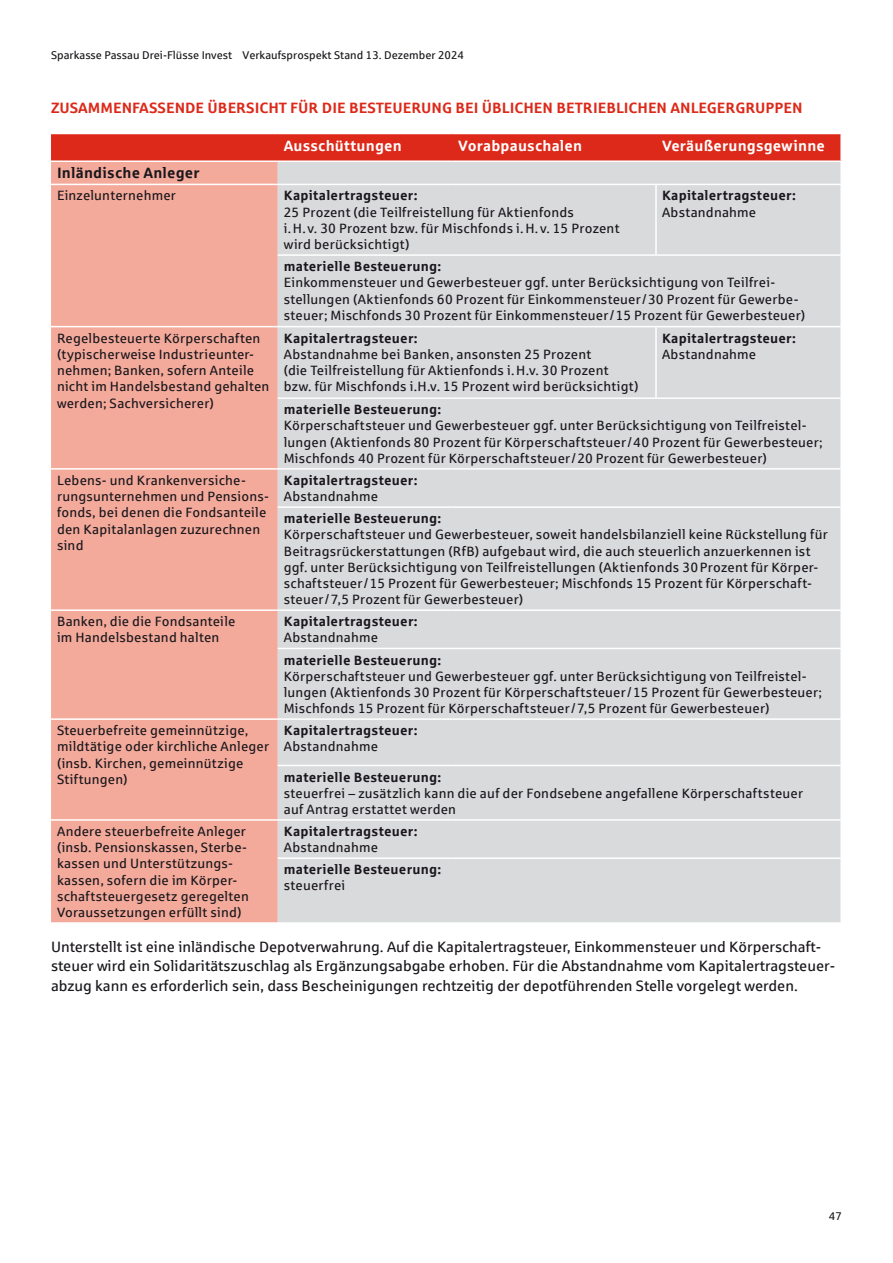
<style>
.page{position:relative;width:893px;height:1263px;background:#fff}
.page>*{position:absolute;margin:0;border:0;box-sizing:border-box;transform-origin:0 0}
.t1{font:15px/19.5px "Sparkasse Rg";color:#1a171c}
.t2{font:700 15px "Sparkasse Rg";color:#dd2919}
.t3{font:700 15px "Sparkasse Rg";letter-spacing:.01em;color:#fff}
.t4{font:700 15px "Sparkasse Rg";letter-spacing:.01em;color:#1a171c}
.t5{font:13.5px/16.2px "Sparkasse Rg";letter-spacing:.015em;color:#1a171c}
.t6{font:700 13.5px "Sparkasse Rg";letter-spacing:.015em;color:#1a171c}
.t7{font:11.25px "Sparkasse Rg";color:#1a171c}
</style>
<div class="page">
<div style="left:51px;top:134px;width:789px;height:26px;background:#dd2919"></div>
<div style="left:51px;top:162px;width:227px;height:760px;background:#f4aa9b"></div>
<div style="left:278px;top:162px;width:562px;height:760px;background:#d9dadb"></div>
<hr style="left:278px;top:184px;width:174px;height:1px;background:#fff">
<hr style="left:452px;top:184px;width:204px;height:1px;background:#fff">
<hr style="left:656px;top:184px;width:186px;height:1px;background:#fff">
<hr style="left:655px;top:185px;width:2px;height:69px;background:#fff">
<hr style="left:278px;top:254px;width:174px;height:2px;background:#fff">
<hr style="left:452px;top:254px;width:204px;height:2px;background:#fff">
<hr style="left:656px;top:254px;width:186px;height:2px;background:#fff">
<hr style="left:278px;top:326px;width:174px;height:1px;background:#fff">
<hr style="left:452px;top:326px;width:204px;height:1px;background:#fff">
<hr style="left:656px;top:326px;width:186px;height:1px;background:#fff">
<hr style="left:655px;top:327px;width:2px;height:70px;background:#fff">
<hr style="left:278px;top:397px;width:174px;height:2px;background:#fff">
<hr style="left:452px;top:397px;width:204px;height:2px;background:#fff">
<hr style="left:656px;top:397px;width:186px;height:2px;background:#fff">
<hr style="left:278px;top:468px;width:174px;height:2px;background:#fff">
<hr style="left:452px;top:468px;width:204px;height:2px;background:#fff">
<hr style="left:656px;top:468px;width:186px;height:2px;background:#fff">
<hr style="left:278px;top:506px;width:174px;height:2px;background:#fff">
<hr style="left:452px;top:506px;width:204px;height:2px;background:#fff">
<hr style="left:656px;top:506px;width:186px;height:2px;background:#fff">
<hr style="left:278px;top:609px;width:174px;height:2px;background:#fff">
<hr style="left:452px;top:609px;width:204px;height:2px;background:#fff">
<hr style="left:656px;top:609px;width:186px;height:2px;background:#fff">
<hr style="left:278px;top:648px;width:174px;height:1px;background:#fff">
<hr style="left:452px;top:648px;width:204px;height:1px;background:#fff">
<hr style="left:656px;top:648px;width:186px;height:1px;background:#fff">
<hr style="left:278px;top:718px;width:174px;height:2px;background:#fff">
<hr style="left:452px;top:718px;width:204px;height:2px;background:#fff">
<hr style="left:656px;top:718px;width:186px;height:2px;background:#fff">
<hr style="left:278px;top:765px;width:174px;height:1px;background:#fff">
<hr style="left:452px;top:765px;width:204px;height:1px;background:#fff">
<hr style="left:656px;top:765px;width:186px;height:1px;background:#fff">
<hr style="left:278px;top:819px;width:174px;height:2px;background:#fff">
<hr style="left:452px;top:819px;width:204px;height:2px;background:#fff">
<hr style="left:656px;top:819px;width:186px;height:2px;background:#fff">
<hr style="left:278px;top:857px;width:174px;height:2px;background:#fff">
<hr style="left:452px;top:857px;width:204px;height:2px;background:#fff">
<hr style="left:656px;top:857px;width:186px;height:2px;background:#fff">
<hr style="left:51px;top:184px;width:227px;height:1px;background:#fff">
<hr style="left:51px;top:326px;width:227px;height:1px;background:#fff">
<hr style="left:51px;top:468px;width:227px;height:2px;background:#fff">
<hr style="left:51px;top:609px;width:227px;height:2px;background:#fff">
<hr style="left:51px;top:718px;width:227px;height:2px;background:#fff">
<hr style="left:51px;top:819px;width:227px;height:2px;background:#fff">
<p class="t7" style="left:51px;top:49px;width:414px">Sparkasse Passau Drei-Flüsse Invest Verkaufsprospekt Stand 13. Dezember 2024</p>
<p class="t2" style="left:51px;top:98px;width:20px">Zusamm</p>
<p class="t2" style="left:113px;top:98px;width:19px">enfass</p>
<p class="t2" style="left:166px;top:98px;width:266px">ende Übersicht für di e Besteu erung</p>
<p class="t2" style="left:455px;top:98px;width:310px">bei üblich en betri eblich en Anlegergrupp</p>
<p class="t2" style="left:783px;top:98px;width:18px">en</p>
<p class="t3" style="left:284px;top:136px;width:119px">Ausschüttungen</p>
<p class="t3" style="left:458px;top:136px;width:125px">Vorabpauschalen</p>
<p class="t3" style="left:662px;top:136px;width:164px">Veräußerungsgewinne</p>
<p class="t4" style="left:57px;top:164px;width:144px">Inländische Anleger</p>
<p class="t5" style="left:57px;top:187px;width:120px">Einzelunternehmer</p>
<p class="t6" style="left:284px;top:187px;width:135px">Kapitalertragsteuer:</p>
<p class="t5" style="left:284px;top:203px;width:337px">25 Prozent (die Teilfreistellung für Aktienfonds<br>i.H.v. 30 Prozent bzw. für Mischfonds i.H.v. 15 Prozent wird berücksichtigt)</p>
<p class="t6" style="left:662px;top:187px;width:135px">Kapitalertragsteuer:</p>
<p class="t5" style="left:662px;top:203px;width:96px">Abstandnahme</p>
<p class="t6" style="left:284px;top:258px;width:159px">materielle Besteuerung:</p>
<p class="t5" style="left:284px;top:274px;width:523px">Einkommensteuer und Gewerbesteuer ggf. unter Berücksichtigung von Teilfrei&shy;stellungen (Aktienfonds 60 Prozent für Einkommensteuer/30 Prozent für Gewerbe&shy;steuer; Mischfonds 30 Prozent für Einkommensteuer/15 Prozent für Gewerbesteuer)</p>
<p class="t5" style="left:57px;top:329px;width:214px">Regelbesteuerte Körperschaften (typischerweise Industrieunter&shy;nehmen; Banken, sofern Anteile nicht im Handelsbestand gehalten werden; Sachversicherer)</p>
<p class="t6" style="left:284px;top:329px;width:135px">Kapitalertragsteuer:</p>
<p class="t6" style="left:662px;top:329px;width:135px">Kapitalertragsteuer:</p>
<p class="t5" style="left:662px;top:346px;width:96px">Abstandnahme</p>
<p class="t5" style="left:284px;top:346px;width:356px">Abstandnahme bei Banken, ansonsten 25 Prozent<br>(die Teilfreistellung für Aktienfonds i.H.v. 30 Prozent bzw. für Mischfonds i.H.v. 15 Prozent wird berücksichtigt)</p>
<p class="t6" style="left:284px;top:401px;width:159px">materielle Besteuerung:</p>
<p class="t5" style="left:284px;top:417px;width:540px">Körperschaftsteuer und Gewerbesteuer ggf. unter Berücksichtigung von Teilfreistel&shy;lungen (Aktienfonds 80 Prozent für Körperschaftsteuer/40 Prozent für Gewerbesteuer;<br>Mischfonds 40 Prozent für Körperschaftsteuer/20 Prozent für Gewerbesteuer)</p>
<p class="t5" style="left:57px;top:472px;width:213px">Lebens- und Krankenversiche&shy;rungsunternehmen und Pensions&shy;fonds, bei denen die Fondsanteile den Kapitalanlagen zuzurechnen sind</p>
<p class="t6" style="left:284px;top:472px;width:135px">Kapitalertragsteuer:</p>
<p class="t5" style="left:284px;top:488px;width:96px">Abstandnahme</p>
<p class="t6" style="left:284px;top:510px;width:159px">materielle Besteuerung:</p>
<p class="t5" style="left:284px;top:526px;width:545px">Körperschaftsteuer und Gewerbesteuer, soweit handelsbilanziell keine Rückstellung für Beitragsrückerstattungen (RfB) aufgebaut wird, die auch steuerlich anzuerkennen ist ggf. unter Berücksichtigung von Teilfreistellungen (Aktienfonds 30Prozent für Körper&shy;schaftsteuer/15 Prozent für Gewerbesteuer; Mischfonds 15 Prozent für Körperschaft&shy;steuer/7,5 Prozent für Gewerbesteuer)</p>
<p class="t5" style="left:57px;top:613px;width:180px">Banken, die die Fondsanteile im Handelsbestand halten</p>
<p class="t6" style="left:284px;top:613px;width:135px">Kapitalertragsteuer:</p>
<p class="t5" style="left:284px;top:629px;width:96px">Abstandnahme</p>
<p class="t6" style="left:284px;top:651px;width:159px">materielle Besteuerung:</p>
<p class="t5" style="left:284px;top:667px;width:540px">Körperschaftsteuer und Gewerbesteuer ggf. unter Berücksichtigung von Teilfreistel&shy;lungen (Aktienfonds 30 Prozent für Körperschaftsteuer/15 Prozent für Gewerbesteuer;<br>Mischfonds 15 Prozent für Körperschaftsteuer/7,5 Prozent für Gewerbesteuer)</p>
<p class="t5" style="left:57px;top:722px;width:214px">Steuerbefreite gemeinnützige, mildtätige oder kirchliche Anleger (insb. Kirchen, gemeinnützige<br>Stiftungen)</p>
<p class="t6" style="left:284px;top:722px;width:135px">Kapitalertragsteuer:</p>
<p class="t5" style="left:284px;top:738px;width:96px">Abstandnahme</p>
<p class="t6" style="left:284px;top:768px;width:159px">materielle Besteuerung:</p>
<p class="t5" style="left:284px;top:784px;width:521px">steuerfrei – zusätzlich kann die auf der Fondsebene angefallene Körperschaftsteuer auf Antrag erstattet werden</p>
<p class="t5" style="left:57px;top:823px;width:193px">Andere steuerbefreite Anleger (insb. Pensionskassen, Sterbe&shy;kassen und Unterstützungs&shy;kassen, sofern die im Körper&shy;schaftsteuergesetz geregelten<br>Voraussetzungen erfüllt sind)</p>
<p class="t6" style="left:284px;top:823px;width:135px">Kapitalertragsteuer:</p>
<p class="t5" style="left:284px;top:839px;width:96px">Abstandnahme</p>
<p class="t6" style="left:284px;top:861px;width:159px">materielle Besteuerung:</p>
<p class="t5" style="left:284px;top:877px;width:63px">steuerfrei</p>
<p class="t1" style="left:51px;top:936px;width:786px">Unterstellt ist eine inländische Depotverwahrung. Auf die Kapitalertragsteuer, Einkommensteuer und Körperschaft&shy;steuer wird ein Solidaritätszuschlag als Ergänzungsabgabe erhoben. Für die Abstandnahme vom Kapitalertragsteuer&shy;abzug kann es erforderlich sein, dass Bescheinigungen rechtzeitig der depotführenden Stelle vorgelegt werden.</p>
<p class="t7" style="left:829px;top:1209px;width:14px">47</p>
</div>
